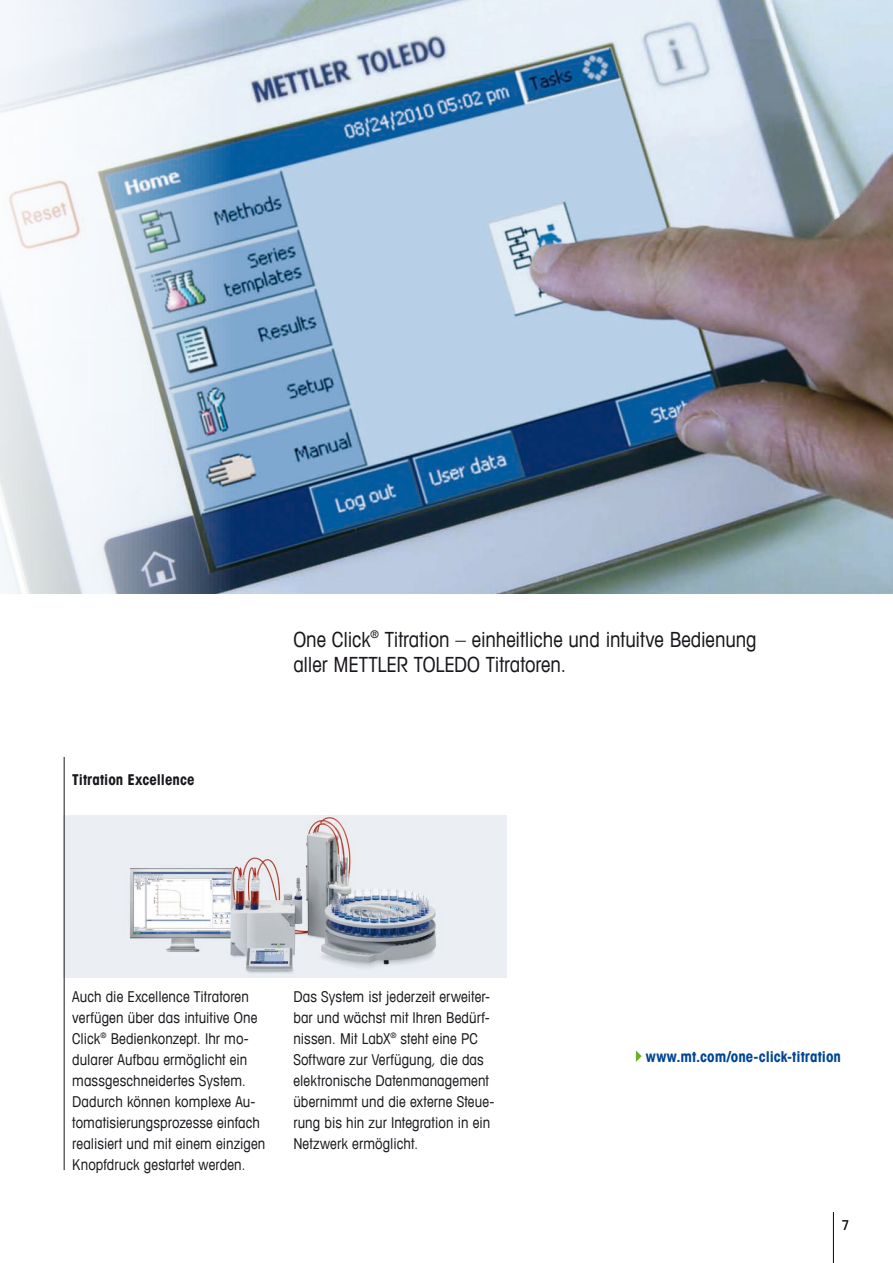
<style>
.page{position:relative;width:893px;height:1263px;background:#fff}
.page>*{position:absolute;margin:0;border:0;box-sizing:border-box;transform-origin:0 0}
._8_Subtitle_Book_14{font:condensed 21px/25.5px "Avant Garde Com";letter-spacing:-.005em;color:#1a171c}
._12_Running_Text_10{font:condensed 15px/21px "Avant Garde Com";letter-spacing:.005em;color:#1a171c}
._9__ProductNews_runn{font:700 condensed 15px "Avant Garde Com";letter-spacing:.005em;color:#004595}
._12_Running_Text_10-2{font:700 condensed 15px "Avant Garde Com";color:#1a171c}
.t1{font:condensed 13.5px "Avant Garde Com";color:#1a171c}
</style>
<div class="page">
<img style="left:0;top:0;width:893px;height:594px">
<img style="left:65px;top:815px;width:441px;height:163px">
<svg style="left:636px;top:1050px;width:6px;height:12px"></svg>
<hr style="left:833px;top:1212px;width:1px;height:51px;background:#1a171c">
<hr style="left:64px;top:757px;width:1px;height:413px;background:#1a171c">
<p class="_12_Running_Text_10-2" style="left:72px;top:769px;width:124px">Titration Excellence</p>
<p class="_8_Subtitle_Book_14" style="left:293px;top:626px;width:465px">One Click<sup>®</sup> Titration – einheitliche und intuitve Bedienung aller METTLER TOLEDO Titratoren.</p>
<p class="_12_Running_Text_10" style="left:72px;top:986px;width:195px">Auch die Excellence Titratoren verfügen über das intuitive One<br>Click<sup>®</sup> Bedienkonzept. Ihr mo&shy;dularer Aufbau ermöglicht ein massgeschneidertes System.<br>Dadurch können komplexe Au&shy;tomatisierungsprozesse einfach realisiert und mit einem einzigen<br>Knopfdruck gestartet werden.</p>
<p class="_12_Running_Text_10" style="left:293px;top:985px;width:202px">Das System ist jederzeit erweiter&shy;bar und wächst mit Ihren Bedürf&shy;nissen. Mit LabX<sup>®</sup> steht eine PC<br>Software zur Verfügung, die das elektronische Datenmanagement übernimmt und die externe Steue&shy;rung bis hin zur Integration in ein<br>Netzwerk ermöglicht.</p>
<p class="_9__ProductNews_runn" style="left:646px;top:1047px;width:197px">www.mt.com/one-click-titration</p>
<p class="t1" style="left:842px;top:1217px;width:9px">7</p>
</div>
